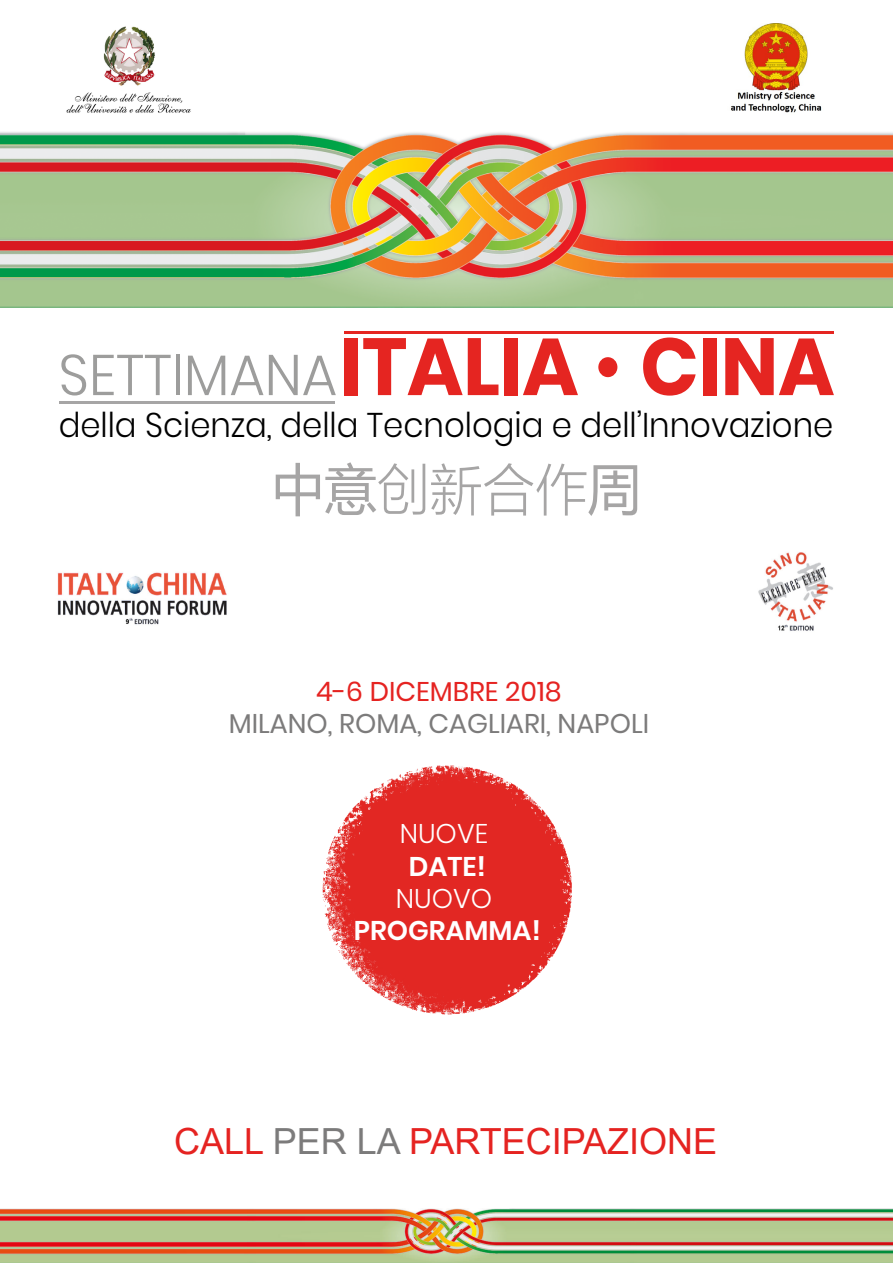
<style>
.page{position:relative;width:893px;height:1263px;background:#fff}
.page>*{position:absolute;margin:0;border:0;box-sizing:border-box;transform-origin:0 0}
.t1{font:700 80.7px "Poppins";color:#e52521;scale:.96 1}
.t2{font:300 55.2px "Microsoft Ya Hei";color:#a6a5a5;scale:.96 1}
.t3{font:36px "Arial";color:#e52321}
.t4{font:300 34.2px "Poppins";color:#000;scale:.94 1}
.t5{font:27px "Poppins";color:#7c7b7b}
.t6{font:600 27px "Poppins";color:#fff}
.t7{font:27px "Poppins";color:#e52321}
.t8{font:300 27px "Poppins";color:#fff}
.s1{font-weight:300;font-size:57.15px;color:#9d9d9c}
.s2{font-weight:400}
.s3{color:#7c7b7b}
</style>
<div class="page">
<img style="left:0;top:1209px;width:893px;height:54px">
<img style="left:322px;top:765px;width:250px;height:250px">
<img style="left:0;top:132px;width:893px;height:176px">
<img style="left:730px;top:23px;width:92px;height:90px">
<img style="left:66px;top:26px;width:125px;height:87px">
<img style="left:57px;top:572px;width:170px;height:53px">
<img style="left:758px;top:552px;width:75px;height:79px">
<div style="left:598px;top:357px;width:19px;height:20px;background:#e52521;border-radius:50%"></div>
<hr style="left:59px;top:401px;width:275px;height:3px;background:#a6a5a5">
<hr style="left:344px;top:331px;width:489px;height:2px;background:#e52521">
<div style="left:818px;top:540px;width:42px;height:21px;background:#fff"></div>
<h1 class="t1" style="left:59px;top:320px;width:810px"><span class="s1">SETTIMANA</span>ITALIA CINA</h1>
<p class="t4" style="left:59px;top:405px;width:826px">della Scienza, della Tecnologia e dell’Innovazione</p>
<h2 class="t2" style="left:271px;top:452px;width:386px"><span class="s2">中意</span>创新合作<span class="s2">周</span></h2>
<p class="t7" style="left:316px;top:676px;width:247px">4-6 DICEMBRE 2018</p>
<p class="t5" style="left:229px;top:708px;width:422px">MILANO, ROMA, CAGLIARI, NAPOLI</p>
<p class="t8" style="left:400px;top:818px;width:90px">NUOVE</p>
<p class="t6" style="left:409px;top:850px;width:79px">DATE!</p>
<p class="t8" style="left:396px;top:883px;width:98px">NUOVO</p>
<p class="t6" style="left:354px;top:915px;width:188px">PROGRAMMA!</p>
<p class="t3" style="left:174px;top:1116px;width:544px">CALL <span class="s3">PER LA</span> PARTECIPAZIONE</p>
</div>
